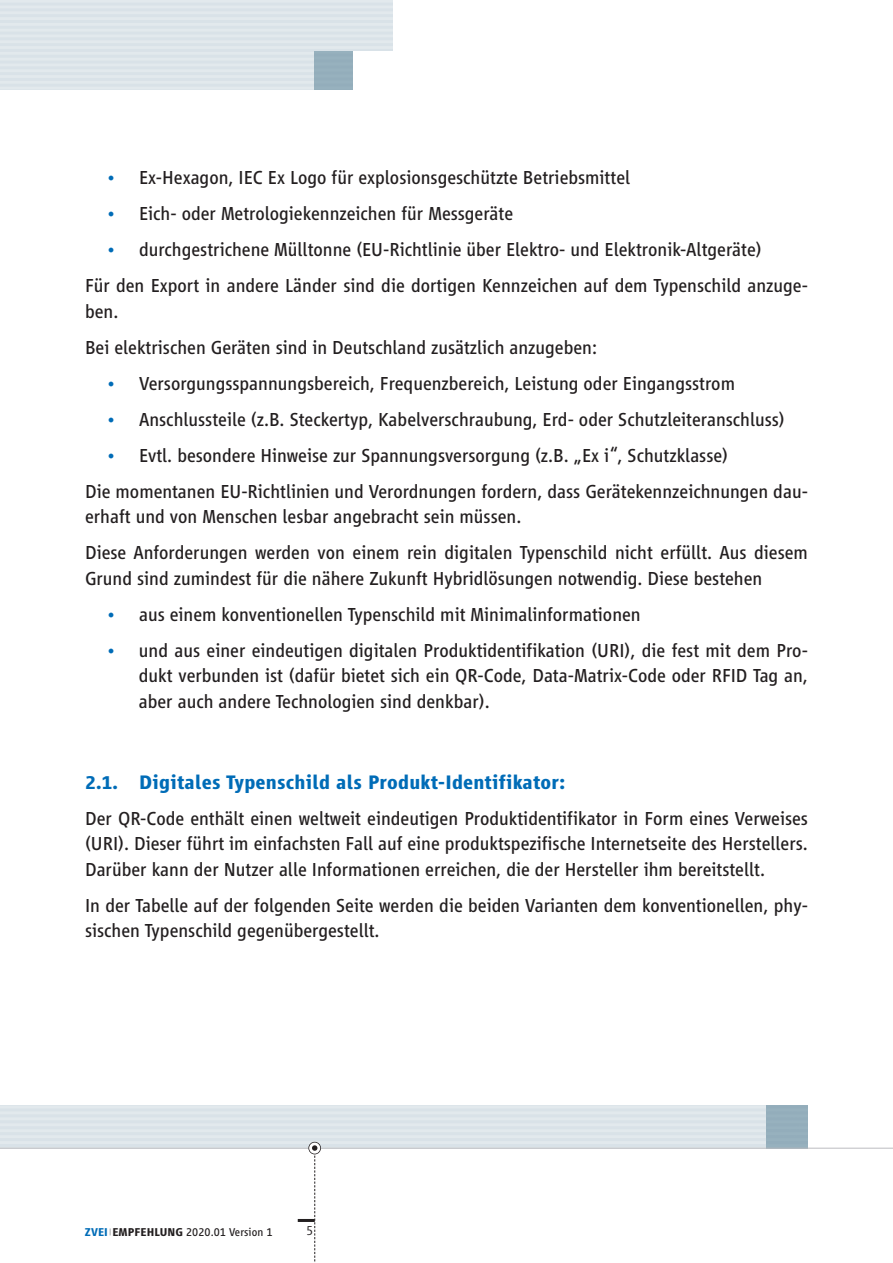
<style>
.page{position:relative;width:893px;height:1263px;background:#fff}
.page>*{position:absolute;margin:0;border:0;box-sizing:border-box;transform-origin:0 0}
.t1{font:700 20.25px "Vialog LT";letter-spacing:.01em;color:#006cb7}
.t2{font:19.5px/25.5px "Vialog LT";color:#231f20}
.t3{font:300 13.5px "Vialog LT";color:#231f20}
.t4{font:11.85px "Vialog LT";letter-spacing:.005em;color:#231f20}
.s1{color:#006cb7}
.s2{font-size:19.5px}
.s3{font-weight:700;color:#006cb7}
.s4{font-size:9.15px;color:#919396}
.s5{font-weight:700}
</style>
<div class="page">
<hr style="left:0;top:1148px;width:893px;height:1px;background:#bcbdc0">
<hr style="left:298px;top:1219px;width:17px;height:3px;background:#231f20">
<div style="left:308px;top:1142px;width:13px;height:12px;border:2px solid #231f20;border-radius:50%"></div>
<svg style="left:312px;top:1145px;width:5px;height:117px"></svg>
<p class="t2" style="left:106px;top:167px;width:525px"><span class="s1">•</span> Ex-Hexagon, IEC Ex Logo für explosionsgeschützte Betriebsmittel</p>
<p class="t2" style="left:106px;top:203px;width:408px"><span class="s1">•</span> Eich- oder Metrologiekennzeichen für Messgeräte</p>
<p class="t2" style="left:85px;top:233px;width:724px;line-height:36px;text-indent:21px"><span class="s1">•</span> durchgestrichene Mülltonne (EU-Richtlinie über Elektro- und Elektronik-Altgeräte)<br>Für den Export in andere Länder sind die dortigen Kennzeichen auf dem Typenschild anzuge-</p>
<p class="t2" style="left:85px;top:295px;width:514px;line-height:36px">ben.<br>Bei elektrischen Geräten sind in Deutschland zusätzlich anzugeben:</p>
<p class="t2" style="left:106px;top:372px;width:630px"><span class="s1">•</span> Versorgungsspannungsbereich, Frequenzbereich, Leistung oder Eingangsstrom</p>
<p class="t2" style="left:106px;top:408px;width:680px"><span class="s1">•</span> Anschlussteile (z.B. Steckertyp, Kabelverschraubung, Erd- oder Schutzleiteranschluss)</p>
<p class="t2" style="left:85px;top:439px;width:724px;line-height:36px;text-indent:21px"><span class="s1">•</span> Evtl. besondere Hinweise zur Spannungsversorgung (z.B. „Ex i“, Schutzklasse)<br>Die momentanen EU-Richtlinien und Verordnungen fordern, dass Gerätekennzeichnungen dau-</p>
<p class="t2" style="left:85px;top:500px;width:724px;line-height:36px">erhaft und von Menschen lesbar angebracht sein müssen.<br>Diese Anforderungen werden von einem rein digitalen Typenschild nicht erfüllt. Aus diesem</p>
<p class="t2" style="left:85px;top:567px;width:679px">Grund sind zumindest für die nähere Zukunft Hybridlösungen notwendig. Diese bestehen</p>
<p class="t2" style="left:106px;top:603px;width:536px"><span class="s1">•</span> aus einem konventionellen Typenschild mit Minimalinformationen</p>
<p class="t2" style="left:139px;top:639px;width:671px;text-align:justify;text-indent:-33px"><span class="s1">•</span> und aus einer eindeutigen digitalen Produktidentifikation (URI), die fest mit dem Pro&shy;dukt verbunden ist (dafür bietet sich ein QR-Code, Data-Matrix-Code oder RFID Tag an, aber auch andere Technologien sind denkbar).</p>
<p class="t1" style="left:85px;top:775px;width:482px"><span class="s2">2.1.</span> Digitales Typenschild als Produkt-Identifikator:</p>
<p class="t2" style="left:85px;top:807px;width:724px;text-align:justify">Der QR-Code enthält einen weltweit eindeutigen Produktidentifikator in Form eines Verweises (URI). Dieser führt im einfachsten Fall auf eine produktspezifische Internetseite des Herstellers.<br>Darüber kann der Nutzer alle Informationen erreichen, die der Hersteller ihm bereitstellt.</p>
<p class="t2" style="left:85px;top:894px;width:724px">In der Tabelle auf der folgenden Seite werden die beiden Varianten dem konventionellen, phy&shy;sischen Typenschild gegenübergestellt.</p>
<p class="t4" style="left:85px;top:1228px;width:189px"><span class="s3">ZVEI</span><span class="s4">|</span><span class="s5">EMPFEHLUNG</span> 2020.01 Version 1</p>
<p class="t3" style="left:306px;top:1226px;width:8px">5</p>
</div>
